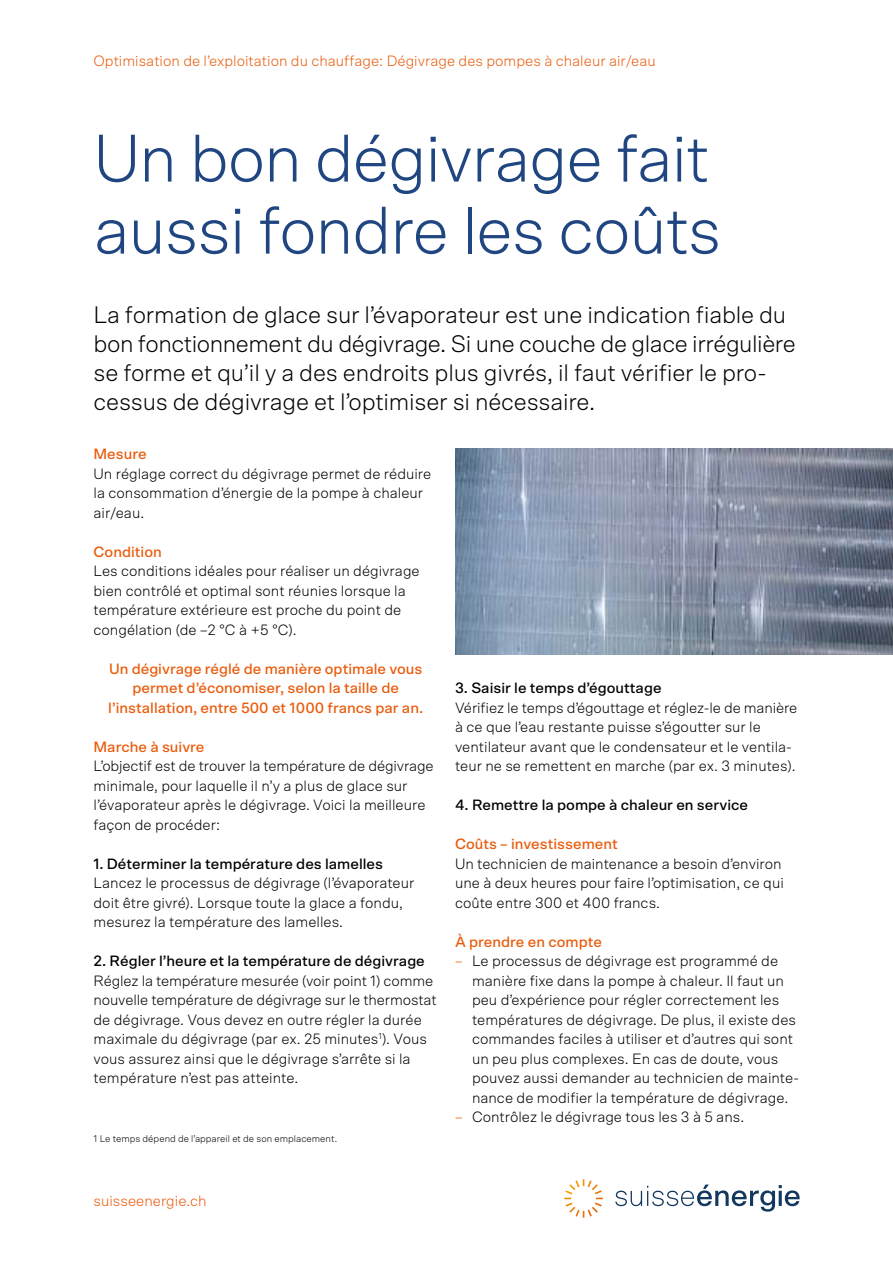
<style>
.page{position:relative;width:893px;height:1263px;background:#fff}
.page>*{position:absolute;margin:0;border:0;box-sizing:border-box;transform-origin:0 0}
.t1{font:300 67.5px/72px "Scto Grotesk A";letter-spacing:-.02em;color:#204682}
.t2{font:300 24px/29.2px "Scto Grotesk A";letter-spacing:-.01em;color:#000}
.t3{font:300 15px/19.5px "Scto Grotesk A";color:#000}
.t4{font:500 15px/19.5px "Scto Grotesk A";color:#ea5b0b;text-align:center}
.t5{font:500 15px "Scto Grotesk A";color:#000}
.t6{font:300 15px "Scto Grotesk A";color:#ea5b0b}
.t7{font:300 9.75px "Scto Grotesk A";color:#000}
.s1{color:#ea5b0b}
</style>
<div class="page">
<img style="left:455px;top:449px;width:438px;height:205px">
<svg style="left:615px;top:1184px;width:185px;height:27px"></svg>
<svg style="left:564px;top:1179px;width:39px;height:39px"></svg>
<p class="t6" style="left:94px;top:52px;width:564px">Optimisation de l’exploitation du chauffage: Dégivrage des pompes à chaleur air/eau</p>
<h1 class="t1" style="left:94px;top:121px;width:629px">Un bon dégivrage fait aussi fondre les coûts</h1>
<p class="t2" style="left:94px;top:299px;width:704px">La formation de glace sur l’évaporateur est une indication fiable du bon fonctionnement du dégivrage. Si une couche de glace irrégulière se forme et qu’il y a des endroits plus givrés, il faut vérifier le pro&shy;cessus de dégivrage et l’optimiser si nécessaire.</p>
<p class="t4" style="left:94px;top:444px;width:55px">Mesure</p>
<p class="t3" style="left:94px;top:463px;width:339px">Un réglage correct du dégivrage permet de réduire la consommation d’énergie de la pompe à chaleur air/eau.</p>
<p class="t4" style="left:94px;top:541px;width:70px">Condition</p>
<p class="t3" style="left:94px;top:561px;width:328px">Les conditions idéales pour réaliser un dégivrage bien contrôlé et optimal sont réunies lorsque la température extérieure est proche du point de congélation (de –2 °C à +5 °C).</p>
<p class="t4" style="left:108px;top:658px;width:316px">Un dégivrage réglé de manière optimale vous permet d’économiser, selon la taille de l’installation, entre 500 et 1000 francs par an.</p>
<p class="t4" style="left:94px;top:736px;width:113px">Marche à suivre</p>
<p class="t3" style="left:94px;top:756px;width:342px">L’objectif est de trouver la température de dégivrage minimale, pour laquelle il n’y a plus de glace sur l’évaporateur après le dégivrage. Voici la meilleure façon de procéder:</p>
<p class="t5" style="left:94px;top:854px;width:291px">1. Déterminer la température des lamelles</p>
<p class="t3" style="left:94px;top:873px;width:322px">Lancez le processus de dégivrage (l’évaporateur doit être givré). Lorsque toute la glace a fondu, mesurez la température des lamelles.</p>
<p class="t5" style="left:94px;top:952px;width:333px">2. Régler l’heure et la température de dégivrage</p>
<p class="t3" style="left:94px;top:970px;width:345px">Réglez la température mesurée (voir point 1) comme nouvelle température de dégivrage sur le thermostat de dégivrage. Vous devez en outre régler la durée maximale du dégivrage (par ex. 25 minutes<sup>1</sup>). Vous vous assurez ainsi que le dégivrage s’arrête si la température n’est pas atteinte.</p>
<p class="t7" style="left:94px;top:1133px;width:245px">1 Le temps dépend de l’appareil et de son emplacement.</p>
<p class="t5" style="left:455px;top:679px;width:208px">3. Saisir le temps d’égouttage</p>
<p class="t3" style="left:455px;top:697px;width:344px">Vérifiez le temps d’égouttage et réglez-le de manière à ce que l’eau restante puisse s’égoutter sur le ventilateur avant que le condensateur et le ventila&shy;teur ne se remettent en marche (par ex. 3 minutes).</p>
<p class="t5" style="left:455px;top:796px;width:295px">4. Remettre la pompe à chaleur en service</p>
<p class="t4" style="left:455px;top:834px;width:165px">Coûts – investissement</p>
<p class="t3" style="left:455px;top:853px;width:330px">Un technicien de maintenance a besoin d’environ une à deux heures pour faire l’optimisation, ce qui coûte entre 300 et 400 francs.</p>
<p class="t4" style="left:455px;top:931px;width:148px">À prendre en compte</p>
<p class="t3" style="left:472px;top:951px;width:329px;text-indent:-17px"><span class="s1">–</span> Le processus de dégivrage est programmé de manière fixe dans la pompe à chaleur. Il faut un peu d’expérience pour régler correctement les températures de dégivrage. De plus, il existe des commandes faciles à utiliser et d’autres qui sont un peu plus complexes. En cas de doute, vous pouvez aussi demander au technicien de mainte&shy;nance de modifier la température de dégivrage.</p>
<p class="t3" style="left:455px;top:1107px;width:291px"><span class="s1">–</span> Contrôlez le dégivrage tous les 3 à 5 ans.</p>
<p class="t6" style="left:94px;top:1191px;width:115px">suisseenergie.ch</p>
</div>
